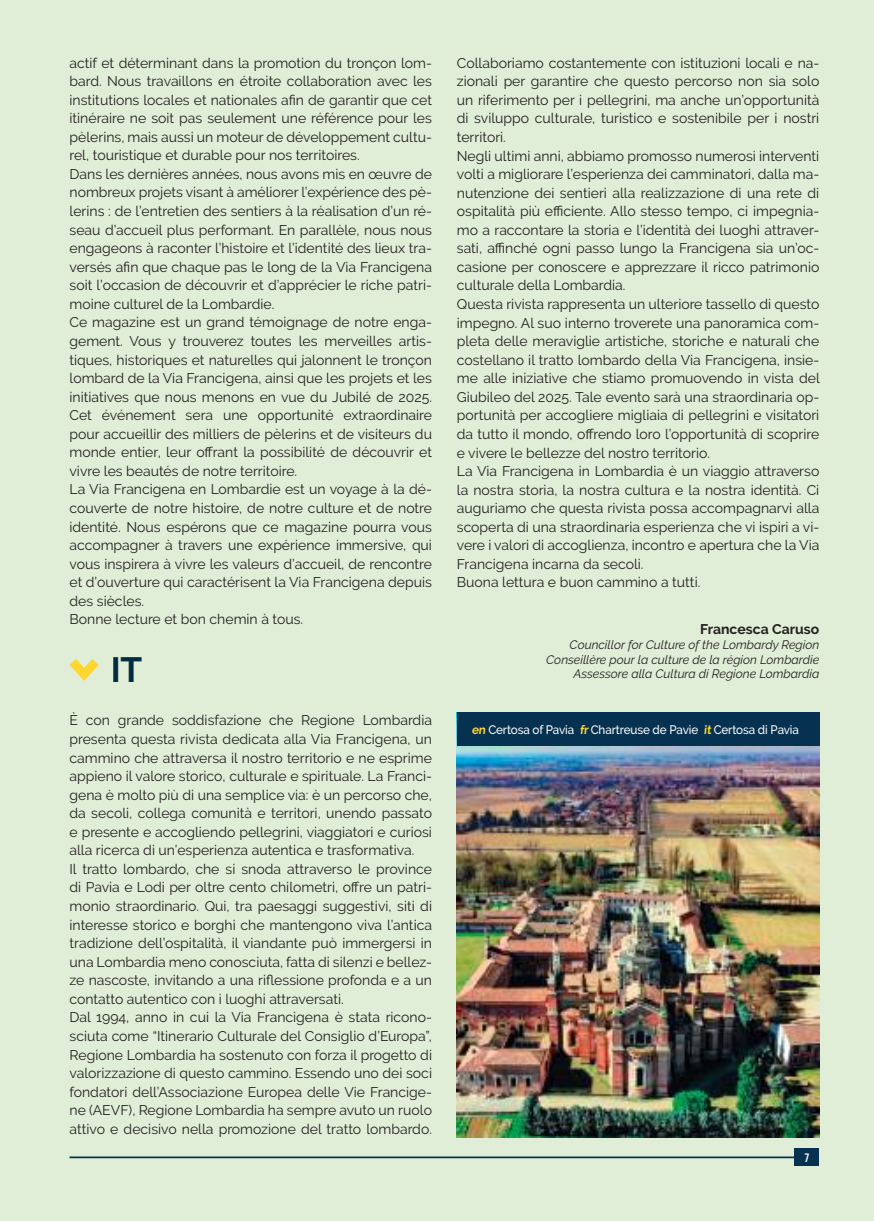
<style>
.page{position:relative;width:874px;height:1221px;background:#fff}
.page>*{position:absolute;margin:0;border:0;box-sizing:border-box;transform-origin:0 0}
.t1{font:700 35px "Raleway";color:#03304e}
.t2{font:14px/18.6px "Raleway";color:#241f1f}
.t3{font:700 14px "Raleway";color:#241f1f}
.t4{font:italic 12.25px/14.7px "Raleway";color:#241f1f;text-align:right}
.t5{font:500 12.25px "Raleway";letter-spacing:-.01em;color:#fff;scale:.95 1}
.t6{font:12.25px "Bebas Neue";color:#fff}
.s1{font-weight:700;color:#fed62e}
</style>
<div class="page">
<div style="left:0;top:0;width:15px;height:1220px;background:#e0eed7"></div>
<div style="left:15px;top:0;width:858px;height:1220px;background:#e0eed7"></div>
<div style="left:794px;top:1148px;width:25px;height:17px;background:#063150"></div>
<hr style="left:69px;top:1156px;width:726px;height:2px;background:#063150">
<svg style="left:69px;top:659px;width:30px;height:22px"></svg>
<img style="left:456px;top:746px;width:363px;height:391px">
<div style="left:456px;top:712px;width:363px;height:34px;background:#063150"></div>
<p class="t2" style="left:69px;top:53px;width:364px">actif et déterminant dans la promotion du tronçon lom&shy;bard. Nous travaillons en étroite collaboration avec les institutions locales et nationales afin de garantir que cet itinéraire ne soit pas seulement une référence pour les pèlerins, mais aussi un moteur de développement cultu&shy;rel, touristique et durable pour nos territoires.<br>Dans les dernières années, nous avons mis en œuvre de nombreux projets visant à améliorer l’expérience des pè&shy;lerins : de l’entretien des sentiers à la réalisation d’un ré&shy;seau d’accueil plus performant. En parallèle, nous nous engageons à raconter l’histoire et l’identité des lieux tra&shy;versés afin que chaque pas le long de la Via Francigena soit l’occasion de découvrir et d’apprécier le riche patri&shy;moine culturel de la Lombardie.<br>Ce magazine est un grand témoignage de notre enga&shy;gement. Vous y trouverez toutes les merveilles artis&shy;tiques, historiques et naturelles qui jalonnent le tronçon lombard de la Via Francigena, ainsi que les projets et les initiatives que nous menons en vue du Jubilé de 2025.<br>Cet événement sera une opportunité extraordinaire pour accueillir des milliers de pèlerins et de visiteurs du monde entier, leur offrant la possibilité de découvrir et vivre les beautés de notre territoire.<br>La Via Francigena en Lombardie est un voyage à la dé&shy;couverte de notre histoire, de notre culture et de notre identité. Nous espérons que ce magazine pourra vous accompagner à travers une expérience immersive, qui vous inspirera à vivre les valeurs d’accueil, de rencontre et d’ouverture qui caractérisent la Via Francigena depuis des siècles.<br>Bonne lecture et bon chemin à tous.</p>
<h1 class="t1" style="left:110px;top:649px;width:33px">IT</h1>
<p class="t2" style="left:69px;top:711px;width:364px">È con grande soddisfazione che Regione Lombardia presenta questa rivista dedicata alla Via Francigena, un cammino che attraversa il nostro territorio e ne esprime appieno il valore storico, culturale e spirituale. La Franci&shy;gena è molto più di una semplice via: è un percorso che, da secoli, collega comunità e territori, unendo passato e presente e accogliendo pellegrini, viaggiatori e curiosi alla ricerca di un’esperienza autentica e trasformativa.<br>Il tratto lombardo, che si snoda attraverso le province di Pavia e Lodi per oltre cento chilometri, offre un patri&shy;monio straordinario. Qui, tra paesaggi suggestivi, siti di interesse storico e borghi che mantengono viva l’antica tradizione dell’ospitalità, il viandante può immergersi in una Lombardia meno conosciuta, fatta di silenzi e bellez&shy;ze nascoste, invitando a una riflessione profonda e a un contatto autentico con i luoghi attraversati.<br>Dal 1994, anno in cui la Via Francigena è stata ricono&shy;sciuta come “Itinerario Culturale del Consiglio d’Europa”, Regione Lombardia ha sostenuto con forza il progetto di valorizzazione di questo cammino. Essendo uno dei soci fondatori dell’Associazione Europea delle Vie Francige&shy;ne (AEVF), Regione Lombardia ha sempre avuto un ruolo attivo e decisivo nella promozione del tratto lombardo.</p>
<p class="t2" style="left:456px;top:53px;width:364px">Collaboriamo costantemente con istituzioni locali e na&shy;zionali per garantire che questo percorso non sia solo un riferimento per i pellegrini, ma anche un’opportunità di sviluppo culturale, turistico e sostenibile per i nostri territori.<br>Negli ultimi anni, abbiamo promosso numerosi interventi volti a migliorare l’esperienza dei camminatori, dalla ma&shy;nutenzione dei sentieri alla realizzazione di una rete di ospitalità più efficiente. Allo stesso tempo, ci impegnia&shy;mo a raccontare la storia e l’identità dei luoghi attraver&shy;sati, affinché ogni passo lungo la Francigena sia un’oc&shy;casione per conoscere e apprezzare il ricco patrimonio culturale della Lombardia.<br>Questa rivista rappresenta un ulteriore tassello di questo impegno. Al suo interno troverete una panoramica com&shy;pleta delle meraviglie artistiche, storiche e naturali che costellano il tratto lombardo della Via Francigena, insie&shy;me alle iniziative che stiamo promuovendo in vista del Giubileo del 2025. Tale evento sarà una straordinaria op&shy;portunità per accogliere migliaia di pellegrini e visitatori da tutto il mondo, offrendo loro l’opportunità di scoprire e vivere le bellezze del nostro territorio.<br>La Via Francigena in Lombardia è un viaggio attraverso la nostra storia, la nostra cultura e la nostra identità. Ci auguriamo che questa rivista possa accompagnarvi alla scoperta di una straordinaria esperienza che vi ispiri a vi&shy;vere i valori di accoglienza, incontro e apertura che la Via Francigena incarna da secoli.<br>Buona lettura e buon cammino a tutti.</p>
<p class="t3" style="left:700px;top:621px;width:120px">Francesca Caruso</p>
<p class="t4" style="left:546px;top:637px;width:274px">Councillor for Culture of the Lombardy Region<br>Conseillère pour la culture de la région Lombardie<br>Assessore alla Cultura di Regione Lombardia</p>
<p class="t5" style="left:471px;top:723px;width:346px"><span class="s1">en</span> Certosa of Pavia <span class="s1">fr</span>Chartreuse de Pavie <span class="s1">it</span>Certosa di Pavia</p>
<p class="t6" style="left:804px;top:1150px;width:6px">7</p>
</div>
